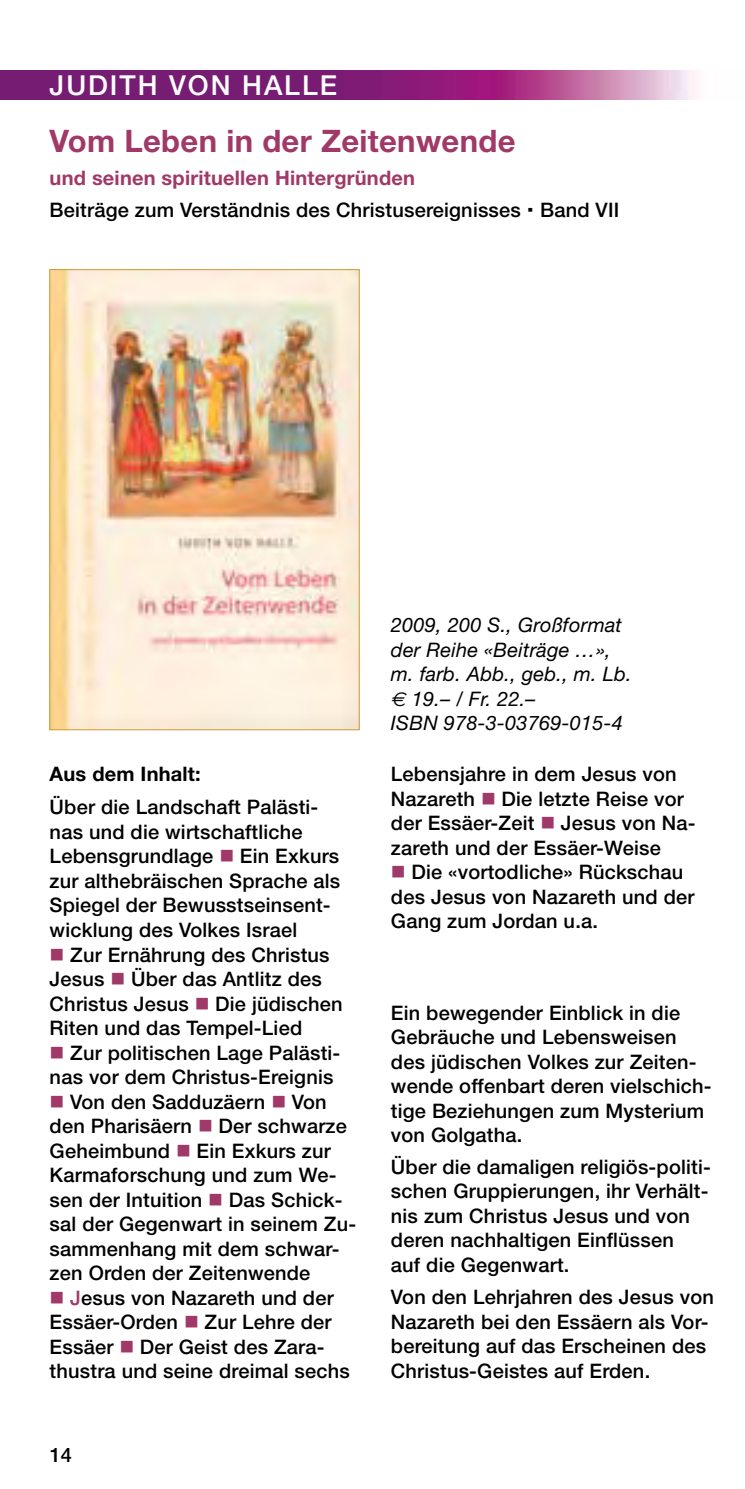
<style>
.page{position:relative;width:745px;height:1489px;background:#fff}
.page>*{position:absolute;margin:0;border:0;box-sizing:border-box;transform-origin:0 0}
.t1{font:700 31px "Helvetica Neue";letter-spacing:.01em;color:#a13968}
.t2{font:500 27.5px "Helvetica Neue";letter-spacing:.07em;color:#fff}
.t3{font:500 20px/24.5px "Helvetica Neue";letter-spacing:.01em;color:#000}
.t4{font:italic 20px/24.5px "Helvetica Neue";letter-spacing:.01em;color:#000}
.t5{font:700 20px "Helvetica Neue";letter-spacing:.01em;color:#a13968}
.t6{font:700 20px "Helvetica Neue";letter-spacing:.01em;color:#000}
.s1{color:#a13968}
.s2{font-family:"Euro Sans"}
</style>
<div class="page">
<img style="left:52px;top:271px;width:305px;height:457px">
<div style="left:50px;top:269px;width:309px;height:461px;border:1px solid #d09737"></div>
<img style="left:0;top:71px;width:696px;height:28px">
<h2 class="t2" style="left:50px;top:69px;width:289px">JUDITH VON HALLE</h2>
<h1 class="t1" style="left:50px;top:122px;width:467px">Vom Leben in der Zeitenwende</h1>
<p class="t5" style="left:50px;top:165px;width:366px">und seinen spirituellen Hintergründen</p>
<p class="t3" style="left:50px;top:197px;width:571px">Beiträge zum Verständnis des Christusereignisses Band VII</p>
<p class="t6" style="left:50px;top:761px;width:152px">Aus dem Inhalt:</p>
<p class="t3" style="left:50px;top:794px;width:292px">Über die Landschaft Palästi&shy;nas und die wirtschaftliche<br>Lebensgrundlage <span class="s1">■</span> Ein Exkurs zur althebräischen Sprache als<br>Spiegel der Bewusstseinsent&shy;wicklung des Volkes Israel</p>
<p class="t3" style="left:50px;top:941px;width:294px"><span class="s1">■</span> Zur Ernährung des Christus<br>Jesus <span class="s1">■</span> Über das Antlitz des<br>Christus Jesus <span class="s1">■</span> Die jüdischen<br>Riten und das Tempel-Lied</p>
<p class="t3" style="left:50px;top:1039px;width:292px"><span class="s1">■</span> Zur politischen Lage Palästi&shy;nas vor dem Christus-Ereignis</p>
<p class="t3" style="left:50px;top:1088px;width:308px"><span class="s1">■</span> Von den Sadduzäern <span class="s1">■</span> Von den Pharisäern <span class="s1">■</span> Der schwarze<br>Geheimbund <span class="s1">■</span> Ein Exkurs zur<br>Karmaforschung und zum We&shy;sen der Intuition <span class="s1">■</span> Das Schick&shy;sal der Gegenwart in seinem Zu&shy;sammenhang mit dem schwar&shy;zen Orden der Zeitenwende</p>
<p class="t3" style="left:50px;top:1284px;width:301px"><span class="s1">■ J</span>esus von Nazareth und der<br>Essäer-Orden <span class="s1">■</span> Zur Lehre der<br>Essäer <span class="s1">■</span> Der Geist des Zara&shy;thustra und seine dreimal sechs</p>
<p class="t3" style="left:50px;top:1442px;width:24px">14</p>
<p class="t4" style="left:390px;top:612px;width:242px">2009, 200 S., Großformat der Reihe «Beiträge …», m. farb. Abb., geb., m. Lb. <span class="s2">€</span> 19.– / Fr. 22.–<br>ISBN 978-3-03769-015-4</p>
<p class="t3" style="left:390px;top:761px;width:306px">Lebensjahre in dem Jesus von<br>Nazareth <span class="s1">■</span> Die letzte Reise vor der Essäer-Zeit <span class="s1">■</span> Jesus von Na&shy;zareth und der Essäer-Weise</p>
<p class="t3" style="left:390px;top:859px;width:305px"><span class="s1">■</span> Die «vortodliche» Rückschau des Jesus von Nazareth und der<br>Gang zum Jordan u.a.</p>
<p class="t3" style="left:390px;top:999px;width:322px">Ein bewegender Einblick in die<br>Gebräuche und Lebensweisen des jüdischen Volkes zur Zeiten&shy;wende offenbart deren vielschich&shy;tige Beziehungen zum Mysterium von Golgatha.</p>
<p class="t3" style="left:390px;top:1154px;width:321px">Über die damaligen religiös-politi&shy;schen Gruppierungen, ihr Verhält&shy;nis zum Christus Jesus und von deren nachhaltigen Einflüssen<br>auf die Gegenwart.</p>
<p class="t3" style="left:390px;top:1284px;width:324px">Von den Lehrjahren des Jesus von<br>Nazareth bei den Essäern als Vor&shy;bereitung auf das Erscheinen des<br>Christus-Geistes auf Erden.</p>
</div>
